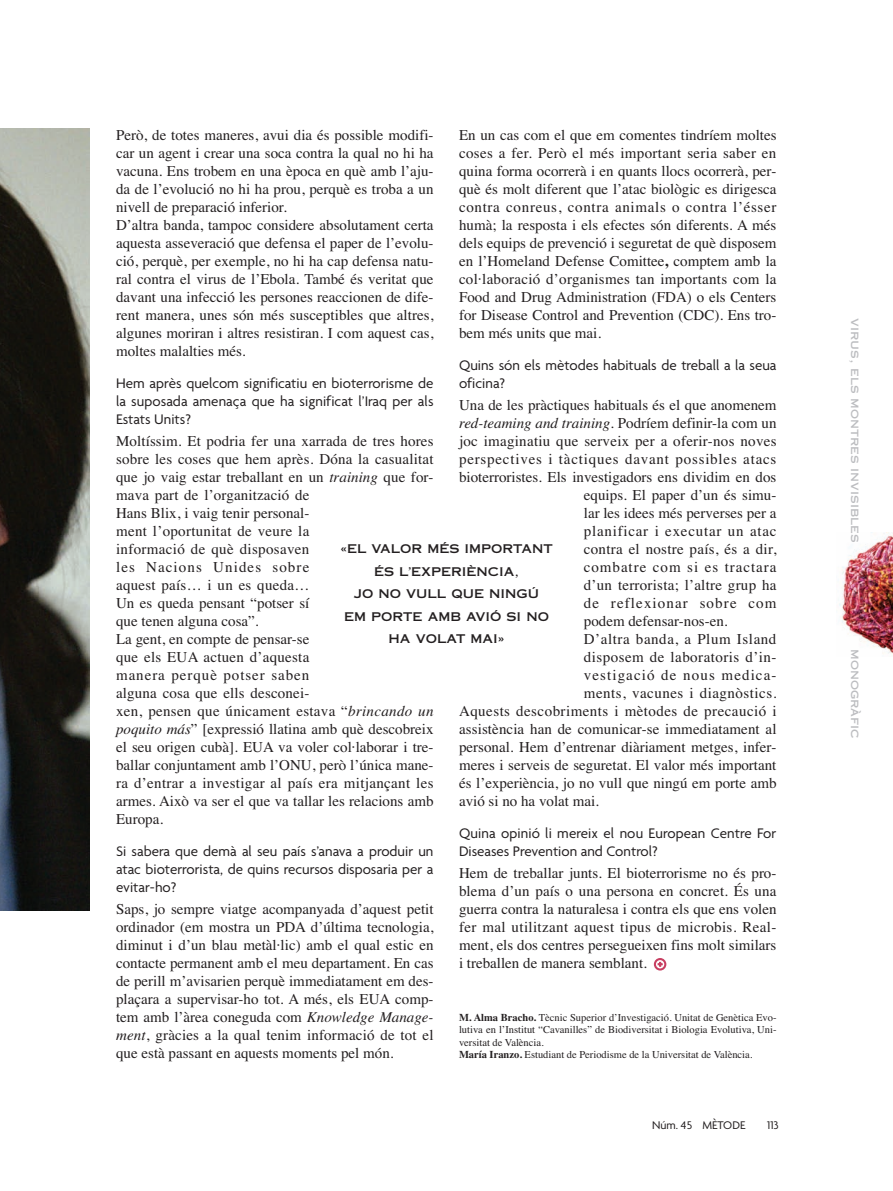
<style>
.page{position:relative;width:893px;height:1191px;background:#fff}
.page>*{position:absolute;margin:0;border:0;box-sizing:border-box;transform-origin:0 0}
.t1{font:15px/18px "Times";color:#231f20;text-align:justify}
.t2{font:15px/18px "Agenda";color:#231f20;text-align:justify}
.t3{font:15px "Times";letter-spacing:.02em;color:#231f20}
.t4{font:15px "Times";letter-spacing:.03em;color:#231f20}
.t5{font:15px "Times";letter-spacing:.075em;color:#231f20}
.t6{font:15px "Times";letter-spacing:.055em;color:#231f20}
.t7{font:15px "Times";letter-spacing:.035em;color:#231f20}
.t8{font:15px "Times";letter-spacing:.05em;color:#231f20}
.t9{font:15px "Times";letter-spacing:.04em;color:#231f20}
.t10{font:15px "Times";letter-spacing:.065em;color:#231f20}
.t11{font:12px/22.5px "Copperplate Thirty One AB";color:#231f20;text-align:center}
.t12{font:12px "Copperplate Thirty One AB";color:#bcbdc0}
.t13{font:12px "Agenda";color:#231f20}
.t14{font:10.5px/12.6px "Times";color:#231f20}
.s1{font-weight:700}
.s2{font-style:italic}
</style>
<div class="page">
<img style="left:839px;top:533px;width:54px;height:121px">
<img style="left:0;top:128px;width:89px;height:782px">
<div style="left:654px;top:958px;width:12px;height:12px;border:2px solid #c83f62;border-radius:50%"></div>
<svg style="left:657px;top:961px;width:6px;height:6px"></svg>
<p class="t1" style="left:459px;top:127px;width:319px">En un cas com el que em comentes tindríem moltes coses a fer. Però el més important seria saber en quina forma ocorrerà i en quants llocs ocorrerà, per&shy;què és molt diferent que l’atac biològic es dirigesca contra conreus, contra animals o contra l’ésser humà; la resposta i els efectes són diferents. A més dels equips de prevenció i seguretat de què disposem en l’Homeland Defense Comittee<span class="s1">,</span> comptem amb la col·laboració d’organismes tan importants com la Food and Drug Administration (FDA) o els Centers for Disease Control and Prevention (CDC). Ens tro&shy;bem més units que mai.</p>
<p class="t2" style="left:459px;top:357px;width:319px">Quins són els mètodes habituals de treball a la seua oficina?</p>
<p class="t1" style="left:459px;top:397px;width:319px">Una de les pràctiques habituals és el que anomenem</p>
<p class="t1" style="left:459px;top:415px;width:319px"><span class="s2">red-teaming and training</span>. Podríem definir-la com un</p>
<p class="t3" style="left:459px;top:435px;width:319px">joc imaginatiu que serveix per a oferir-nos noves</p>
<p class="t6" style="left:459px;top:453px;width:319px">perspectives i tàctiques davant possibles atacs</p>
<p class="t1" style="left:459px;top:469px;width:319px">bioterroristes. Els investigadors ens dividim en dos</p>
<p class="t1" style="left:584px;top:487px;width:194px">equips. El paper d’un és simu-</p>
<p class="t1" style="left:584px;top:505px;width:194px">lar les idees més perverses per a</p>
<p class="t8" style="left:584px;top:525px;width:194px">planificar i executar un atac</p>
<p class="t3" style="left:584px;top:543px;width:194px">contra el nostre país, és a dir,</p>
<p class="t10" style="left:584px;top:561px;width:194px">combatre com si es tractara</p>
<p class="t1" style="left:584px;top:577px;width:194px">d’un terrorista; l’altre grup ha</p>
<p class="t5" style="left:584px;top:597px;width:194px">de reflexionar sobre com</p>
<p class="t1" style="left:584px;top:613px;width:145px">podem defensar-nos-en.</p>
<p class="t9" style="left:584px;top:633px;width:194px">D’altra banda, a Plum Island</p>
<p class="t4" style="left:584px;top:651px;width:194px">disposem de laboratoris d’in-</p>
<p class="t5" style="left:584px;top:669px;width:194px">vestigació de nous medica-</p>
<p class="t7" style="left:584px;top:687px;width:194px">ments, vacunes i diagnòstics.</p>
<p class="t4" style="left:459px;top:705px;width:319px">Aquests descobriments i mètodes de precaució i</p>
<p class="t1" style="left:459px;top:721px;width:319px">assistència han de comunicar-se immediatament al</p>
<p class="t1" style="left:459px;top:739px;width:319px">personal. Hem d’entrenar diàriament metges, infer-</p>
<p class="t1" style="left:459px;top:757px;width:319px">meres i serveis de seguretat. El valor més important</p>
<p class="t1" style="left:459px;top:775px;width:319px">és l’experiència, jo no vull que ningú em porte amb</p>
<p class="t1" style="left:459px;top:793px;width:141px">avió si no ha volat mai.</p>
<p class="t2" style="left:459px;top:825px;width:319px">Quina opinió li mereix el nou European Centre For<br>Diseases Prevention and Control?</p>
<p class="t1" style="left:459px;top:865px;width:319px">Hem de treballar junts. El bioterrorisme no és pro&shy;blema d’un país o una persona en concret. És una guerra contra la naturalesa i contra els que ens volen fer mal utilitzant aquest tipus de microbis. Real&shy;ment, els dos centres persegueixen fins molt similars i treballen de manera semblant.</p>
<p class="t1" style="left:116px;top:127px;width:319px;text-align:left">Però, de totes maneres, avui dia és possible modifi&shy;car un agent i crear una soca contra la qual no hi ha vacuna. Ens trobem en una època en què amb l’aju&shy;da de l’evolució no hi ha prou, perquè es troba a un nivell de preparació inferior.<br>D’altra banda, tampoc considere absolutament certa aquesta asseveració que defensa el paper de l’evolu&shy;ció, perquè, per exemple, no hi ha cap defensa natu&shy;ral contra el virus de l’Ebola. També és veritat que davant una infecció les persones reaccionen de dife&shy;rent manera, unes són més susceptibles que altres, algunes moriran i altres resistiran. I com aquest cas, moltes malalties més.</p>
<p class="t2" style="left:116px;top:375px;width:319px">Hem après quelcom significatiu en bioterrorisme de la suposada amenaça que ha significat l’Iraq per als Estats Units?</p>
<p class="t1" style="left:116px;top:433px;width:319px;text-align:left">Moltíssim. Et podria fer una xarrada de tres hores sobre les coses que hem après. Dóna la casualitat que jo vaig estar treballant en un <span class="s2">training</span> que for&shy;mava part de l’organització de<br>Hans Blix, i vaig tenir personal-<br>ment l’oportunitat de veure la<br>informació de què disposaven<br>les Nacions Unides sobre<br>aquest país… i un es queda…<br>Un es queda pensant “potser sí<br>que tenen alguna cosa”.<br>La gent, en compte de pensar-se<br>que els EUA actuen d’aquesta<br>manera perquè potser saben<br>alguna cosa que ells desconei-<br>xen, pensen que únicament estava “<span class="s2">brincando un poquito más</span>” [expressió llatina amb què descobreix el seu origen cubà]. EUA va voler col·laborar i tre&shy;ballar conjuntament amb l’ONU, però l’única mane&shy;ra d’entrar a investigar al país era mitjançant les armes. Això va ser el que va tallar les relacions amb Europa.</p>
<p class="t2" style="left:116px;top:843px;width:319px">Si sabera que demà al seu país s’anava a produir un atac bioterrorista, de quins recursos disposaria per a evitar-ho?</p>
<p class="t1" style="left:116px;top:901px;width:319px">Saps, jo sempre viatge acompanyada d’aquest petit ordinador (em mostra un PDA d’última tecnologia, diminut i d’un blau metàl·lic) amb el qual estic en contacte permanent amb el meu departament. En cas de perill m’avisarien perquè immediatament em des&shy;plaçara a supervisar-ho tot. A més, els EUA comp&shy;tem amb l’àrea coneguda com <span class="s2">Knowledge Manage&shy;ment</span>, gràcies a la qual tenim informació de tot el que està passant en aquests moments pel món.</p>
<p class="t11" style="left:340px;top:538px;width:214px">«EL VALOR MÉS IMPORTANT<br>ÉS L’EXPERIÈNCIA,<br>JO NO VULL QUE NINGÚ<br>EM PORTE AMB AVIÓ SI NO<br>HA VOLAT MAI»</p>
<p class="t14" style="left:459px;top:1011px;width:319px"><span class="s1">M. Alma Bracho.</span> Tècnic Superior d’Investigació. Unitat de Genètica Evo&shy;lutiva en l’Institut “Cavanilles” de Biodiversitat i Biologia Evolutiva, Uni&shy;versitat de València.<br><span class="s1">María Iranzo.</span> Estudiant de Periodisme de la Universitat de València.</p>
<p class="t13" style="left:652px;top:1120px;width:95px">Núm. 45 MÈTODE</p>
<p class="t13" style="left:767px;top:1120px;width:13px">113</p>
<p class="t12" style="left:862px;top:318px;width:225px;rotate:90deg">virus, els montres invisibles</p>
<p class="t12" style="left:862px;top:649px;width:91px;rotate:90deg">monogràfic</p>
</div>
